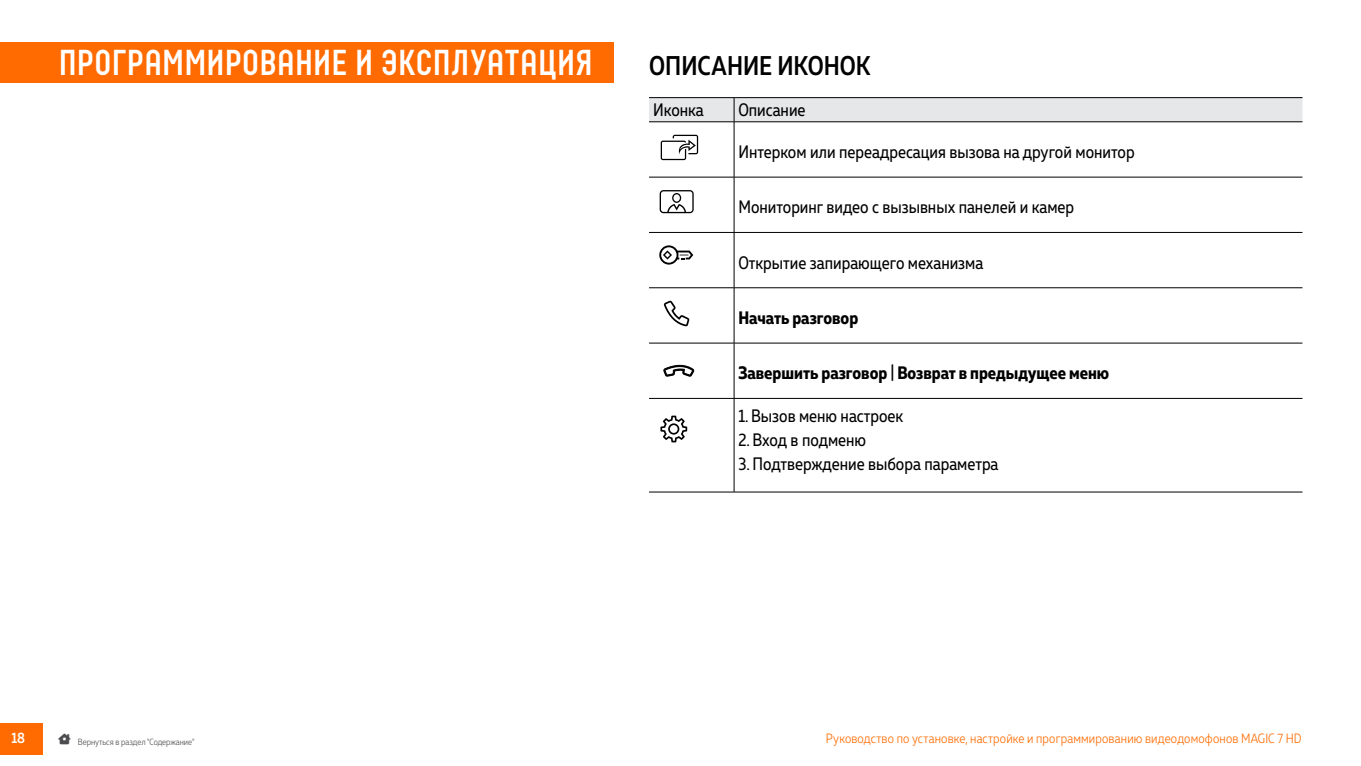
<style>
.page{position:relative;width:1361px;height:766px;background:#fff}
.page>*{position:absolute;margin:0;border:0;box-sizing:border-box;transform-origin:0 0}
.t1{font:700 36px "Neubau Pro";letter-spacing:-.01em;color:#fff}
.t2{font:500 27px "Muller Narrow";color:#000}
.t3{font:18px "Muller Narrow";color:#000}
.t4{font:700 18px "Muller Narrow";color:#000}
.t5{font:500 15px "Muller Narrow";color:#fff}
.t6{font:300 13.5px "Muller Narrow";letter-spacing:.01em;color:#ff6b00}
.t7{font:300 9px "Muller Narrow";color:#4d4d4f}
.s1{font-weight:400}
</style>
<div class="page">
<div style="left:0;top:42px;width:613px;height:41px;background:#ff6b00"></div>
<div style="left:0;top:723px;width:43px;height:32px;background:#ff6b00"></div>
<hr style="left:649px;top:97px;width:85px;height:1px;background:#000">
<hr style="left:734px;top:97px;width:568px;height:1px;background:#000">
<div style="left:649px;top:98px;width:653px;height:23px;background:#e6e7e8"></div>
<hr style="left:649px;top:121px;width:85px;height:1px;background:#000">
<hr style="left:734px;top:121px;width:568px;height:1px;background:#000">
<hr style="left:734px;top:122px;width:1px;height:55px;background:#000">
<hr style="left:649px;top:177px;width:85px;height:1px;background:#000">
<hr style="left:734px;top:177px;width:568px;height:1px;background:#000">
<hr style="left:734px;top:177px;width:1px;height:55px;background:#000">
<hr style="left:649px;top:232px;width:85px;height:1px;background:#000">
<hr style="left:734px;top:232px;width:568px;height:1px;background:#000">
<hr style="left:734px;top:232px;width:1px;height:55px;background:#000">
<hr style="left:649px;top:287px;width:85px;height:1px;background:#000">
<hr style="left:734px;top:287px;width:568px;height:1px;background:#000">
<hr style="left:734px;top:288px;width:1px;height:55px;background:#000">
<hr style="left:649px;top:343px;width:85px;height:1px;background:#000">
<hr style="left:734px;top:343px;width:568px;height:1px;background:#000">
<hr style="left:734px;top:343px;width:1px;height:55px;background:#000">
<hr style="left:649px;top:398px;width:85px;height:1px;background:#000">
<hr style="left:734px;top:398px;width:568px;height:1px;background:#000">
<hr style="left:734px;top:398px;width:1px;height:93px;background:#000">
<hr style="left:649px;top:491px;width:85px;height:1px;background:#000">
<hr style="left:734px;top:491px;width:568px;height:1px;background:#000">
<svg style="left:661px;top:135px;width:37px;height:25px"></svg>
<svg style="left:659px;top:190px;width:34px;height:23px"></svg>
<svg style="left:659px;top:245px;width:34px;height:19px"></svg>
<svg style="left:664px;top:300px;width:25px;height:26px"></svg>
<svg style="left:663px;top:364px;width:32px;height:13px"></svg>
<svg style="left:660px;top:415px;width:27px;height:27px"></svg>
<h1 class="t1" style="left:58px;top:41px;width:536px">ПРОГРАММИРОВАНИЕ И ЭКСПЛУАТАЦИЯ</h1>
<h2 class="t2" style="left:649px;top:49px;width:223px">ОПИСАНИЕ ИКОНОК</h2>
<p class="t3" style="left:653px;top:98px;width:52px">Иконка</p>
<p class="t3" style="left:738px;top:98px;width:69px">Описание</p>
<p class="t3" style="left:738px;top:140px;width:398px">Интерком или переадресация вызова на другой монитор</p>
<p class="t3" style="left:738px;top:196px;width:337px">Мониторинг видео с вызывных панелей и камер</p>
<p class="t3" style="left:738px;top:251px;width:246px">Открытие запирающего механизма</p>
<p class="t4" style="left:738px;top:306px;width:121px">Начать разговор</p>
<p class="t4" style="left:738px;top:361px;width:372px">Завершить разговор <span class="s1">|</span> Возврат в предыдущее меню</p>
<p class="t3" style="left:738px;top:404px;width:166px">1. Вызов меню настроек</p>
<p class="t3" style="left:738px;top:428px;width:129px">2. Вход в подменю</p>
<p class="t3" style="left:738px;top:452px;width:262px">3. Подтверждение выбора параметра</p>
<p class="t5" style="left:11px;top:728px;width:15px">18</p>
<p class="t7" style="left:59px;top:735px;width:137px">★ Вернуться в раздел "Содержание"</p>
<p class="t6" style="left:826px;top:730px;width:477px">Руководство по установке, настройке и программированию видеодомофонов MAGIC 7 HD</p>
</div>
